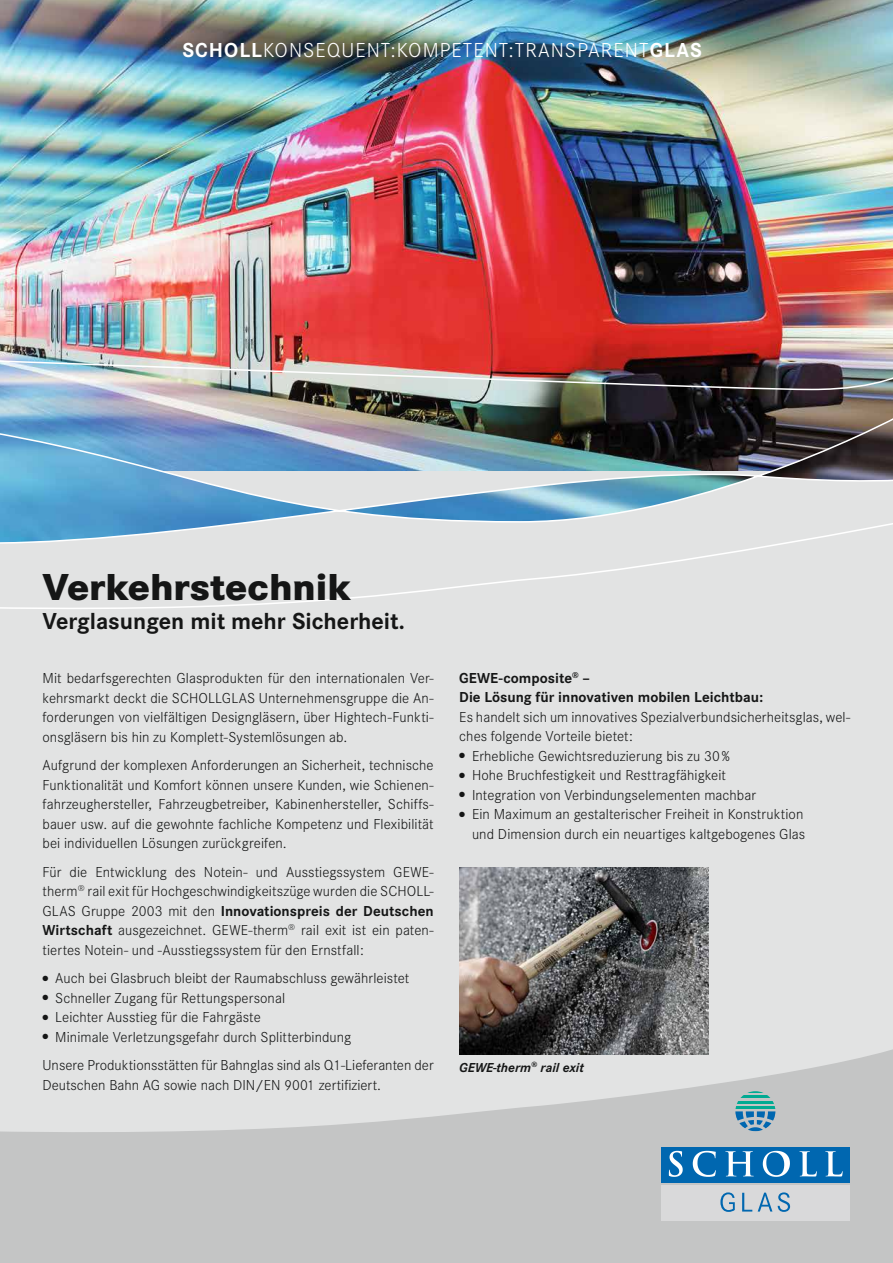
<style>
.page{position:relative;width:893px;height:1263px;background:#e2e3e3}
.page>*{position:absolute;margin:0;border:0;box-sizing:border-box;transform-origin:0 0}
.t1{font:800 39px "Corporate S";color:#151616}
.t2{font:700 24px "Corporate S";color:#151616}
.t3{font:300 21px "Corporate S";letter-spacing:.05em;color:#fff}
.t4{font:300 15px/19.5px "Corporate S";letter-spacing:.005em;color:#151616;text-align:justify}
.t5{font:700 15px/19.5px "Corporate S";color:#151616}
.t6{font:italic 700 13.5px "Corporate S";color:#151616}
.s1{font-weight:700}
</style>
<div class="page">
<svg style="left:0;top:1049px;width:893px;height:214px;fill:#c4c5c5"></svg>
<div style="left:661px;top:1184px;width:188px;height:36px;background:#d9d9da"></div>
<svg style="left:735px;top:1111px;width:40px;height:20px"></svg>
<hr style="left:735px;top:1106px;width:40px;height:3px;background:#00aa92">
<hr style="left:737px;top:1101px;width:37px;height:2px;background:#00aa92">
<hr style="left:740px;top:1096px;width:31px;height:2px;background:#00aa92">
<svg style="left:747px;top:1091px;width:17px;height:2px"></svg>
<div style="left:661px;top:1146px;width:188px;height:36px;background:#0067b0"></div>
<svg style="left:693px;top:1151px;width:23px;height:26px"></svg>
<svg style="left:669px;top:1151px;width:14px;height:26px"></svg>
<svg style="left:825px;top:1151px;width:18px;height:25px"></svg>
<svg style="left:799px;top:1151px;width:18px;height:25px"></svg>
<svg style="left:725px;top:1151px;width:29px;height:25px"></svg>
<svg style="left:763px;top:1151px;width:27px;height:26px"></svg>
<svg style="left:720px;top:1192px;width:15px;height:20px"></svg>
<svg style="left:742px;top:1193px;width:10px;height:18px"></svg>
<svg style="left:758px;top:1192px;width:14px;height:19px"></svg>
<svg style="left:778px;top:1192px;width:12px;height:20px"></svg>
<img style="left:0;top:0;width:893px;height:359px">
<img style="left:459px;top:867px;width:250px;height:187px">
<img style="left:0;top:359px;width:893px;height:250px">
<h3 class="t3" style="left:182px;top:38px;width:521px"><span class="s1">SCHOLL</span>KONSEQUENT:KOMPETENT:TRANSPARENT<span class="s1">GLAS</span></h3>
<h1 class="t1" style="left:43px;top:563px;width:310px">Verkehrstechnik</h1>
<h2 class="t2" style="left:43px;top:607px;width:364px">Verglasungen mit mehr Sicherheit.</h2>
<p class="t4" style="left:43px;top:668px;width:393px">Mit bedarfsgerechten Glasprodukten für den internationalen Ver&shy;kehrsmarkt deckt die SCHOLLGLAS Unternehmensgruppe die An&shy;forderungen von vielfältigen Designgläsern, über Hightech-Funkti&shy;onsgläsern bis hin zu Komplett-Systemlösungen ab.</p>
<p class="t4" style="left:43px;top:755px;width:393px">Aufgrund der komplexen Anforderungen an Sicherheit, technische Funktionalität und Komfort können unsere Kunden, wie Schienen&shy;fahrzeughersteller, Fahrzeugbetreiber, Kabinenhersteller, Schiffs&shy;bauer usw. auf die gewohnte fachliche Kompetenz und Flexibilität bei individuellen Lösungen zurückgreifen.</p>
<p class="t4" style="left:43px;top:862px;width:393px">Für die Entwicklung des Notein- und Ausstiegssystem GEWE&shy;therm<sup>®</sup> rail exit für Hochgeschwindigkeitszüge wurden die SCHOLL-GLAS Gruppe 2003 mit den <span class="s1">Innovationspreis der Deutschen Wirtschaft</span> ausgezeichnet. GEWE-therm<sup>®</sup> rail exit ist ein paten&shy;tiertes Notein- und -Ausstiegssystem für den Ernstfall:</p>
<p class="t4" style="left:43px;top:968px;width:368px">● Auch bei Glasbruch bleibt der Raumabschluss gewährleistet</p>
<p class="t4" style="left:43px;top:988px;width:244px">● Schneller Zugang für Rettungspersonal</p>
<p class="t4" style="left:43px;top:1007px;width:220px">● Leichter Ausstieg für die Fahrgäste</p>
<p class="t4" style="left:43px;top:1022px;width:393px;line-height:28.5px">● Minimale Verletzungsgefahr durch Splitterbindung<br>Unsere Produktionsstätten für Bahnglas sind als Q1-Lieferanten der</p>
<p class="t4" style="left:43px;top:1075px;width:340px">Deutschen Bahn AG sowie nach DIN/EN 9001 zertifiziert.</p>
<p class="t5" style="left:459px;top:668px;width:306px">GEWE-composite<sup>®</sup> –<br>Die Lösung für innovativen mobilen Leichtbau:</p>
<p class="t4" style="left:459px;top:707px;width:393px">Es handelt sich um innovatives Spezialverbundsicherheitsglas, wel&shy;ches folgende Vorteile bietet:</p>
<p class="t4" style="left:459px;top:746px;width:272px">● Erhebliche Gewichtsreduzierung bis zu 30%</p>
<p class="t4" style="left:459px;top:766px;width:268px">● Hohe Bruchfestigkeit und Resttragfähigkeit</p>
<p class="t4" style="left:459px;top:785px;width:298px">● Integration von Verbindungselementen machbar</p>
<p class="t4" style="left:459px;top:805px;width:347px;text-align:right">● Ein Maximum an gestalterischer Freiheit in Konstruktion und Dimension durch ein neuartiges kaltgebogenes Glas</p>
<p class="t6" style="left:459px;top:1060px;width:126px">GEWE-therm<sup>®</sup> rail exit</p>
</div>
